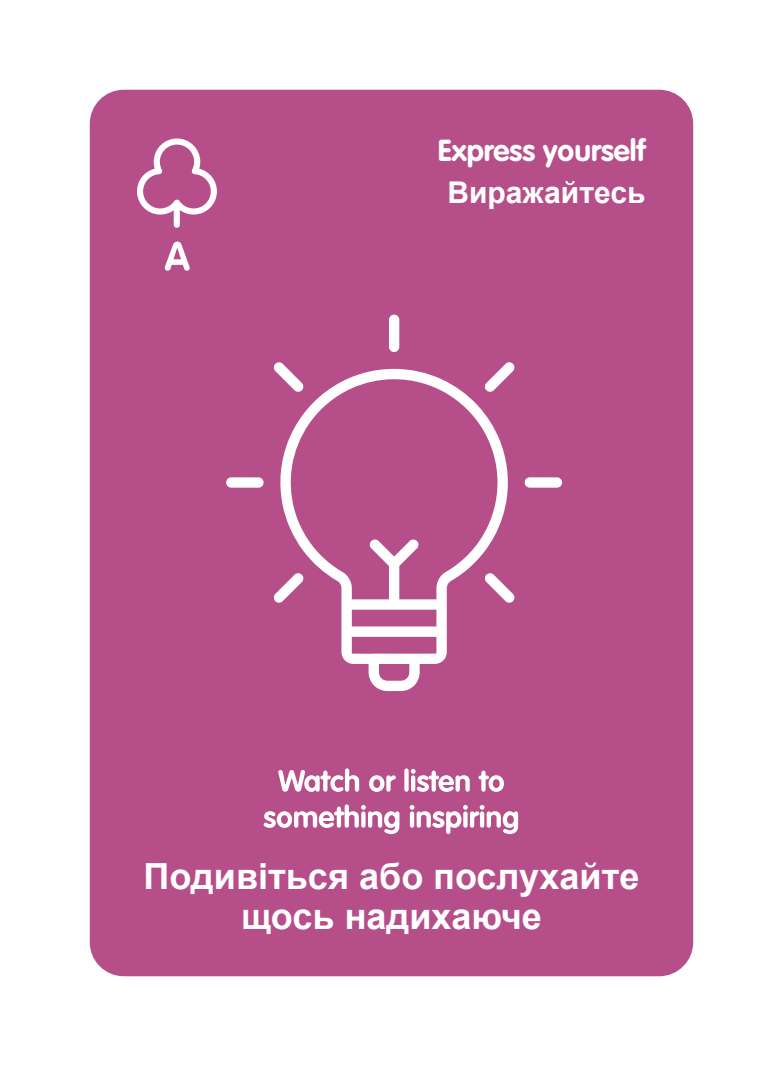
<style>
.page{position:relative;width:783px;height:1066px;background:#fff}
.page>*{position:absolute;margin:0;border:0;box-sizing:border-box;transform-origin:0 0}
.t1{font:700 36px/40px "Arial";color:#fff;text-align:center}
.t2{font:700 30px "VAG Rounded";color:#fff}
.t3{font:700 30px "Arial";color:#fff}
</style>
<div class="page">
<div style="left:90px;top:90px;width:603px;height:886px;background:#b64e8a;border-radius:34px"></div>
<svg style="left:165px;top:241px;width:25px;height:30px"></svg>
<svg style="left:137px;top:138px;width:80px;height:90px"></svg>
<svg style="left:263px;top:804px;width:255px;height:30px"></svg>
<svg style="left:278px;top:768px;width:226px;height:24px"></svg>
<svg style="left:500px;top:362px;width:14px;height:13px"></svg>
<svg style="left:389px;top:315px;width:10px;height:37px"></svg>
<svg style="left:273px;top:362px;width:15px;height:12px"></svg>
<svg style="left:273px;top:591px;width:5px;height:12px"></svg>
<svg style="left:509px;top:590px;width:5px;height:13px"></svg>
<svg style="left:226px;top:477px;width:38px;height:11px"></svg>
<svg style="left:524px;top:477px;width:38px;height:11px"></svg>
<svg style="left:278px;top:369px;width:231px;height:322px"></svg>
<p class="t2" style="left:437px;top:133px;width:209px">Express yourself</p>
<p class="t3" style="left:447px;top:173px;width:199px">Виражайтесь</p>
<p class="t1" style="left:143px;top:857px;width:497px">Подивіться або послухайте щось надихаюче</p>
</div>
